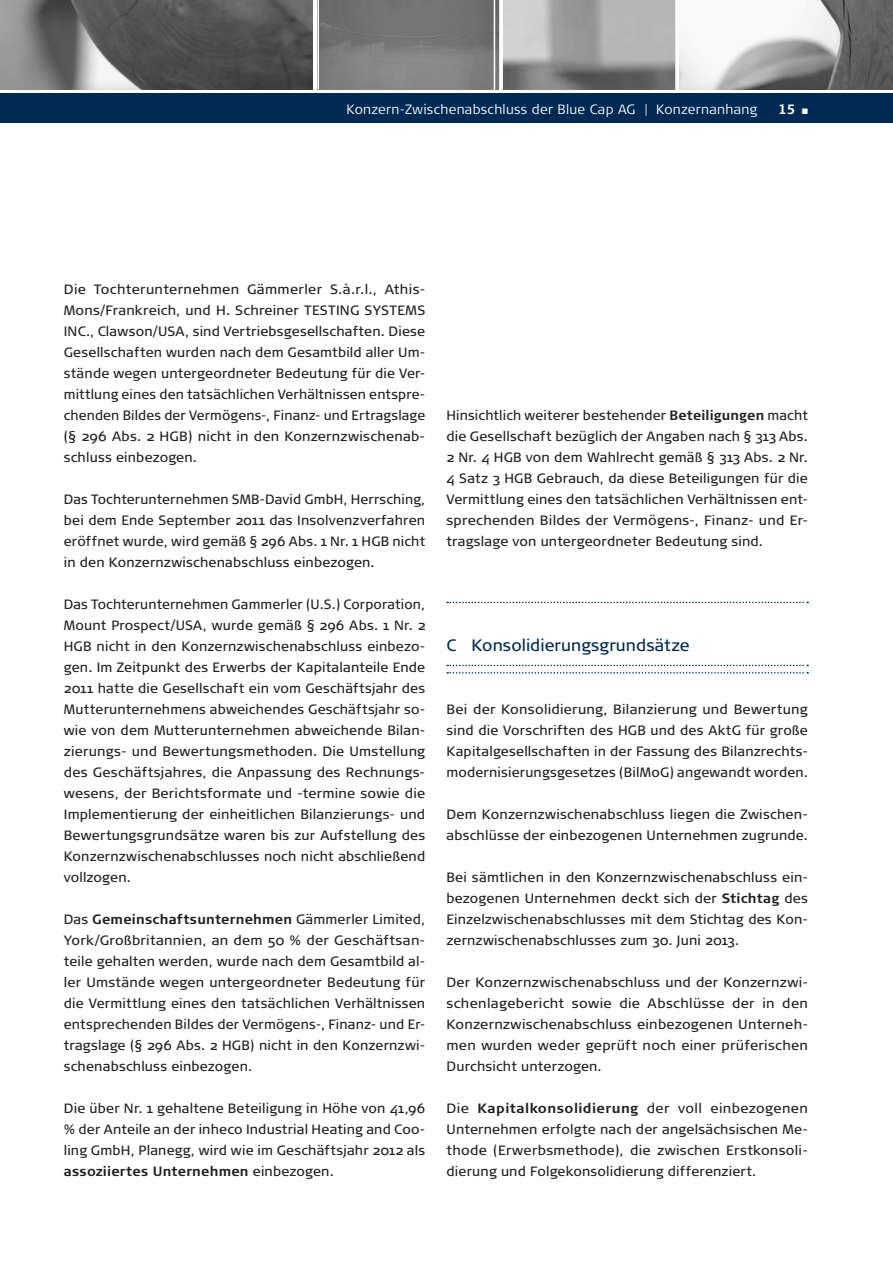
<style>
.page{position:relative;width:893px;height:1263px;background:#fff}
.page>*{position:absolute;margin:0;border:0;box-sizing:border-box;transform-origin:0 0}
.t1{font:16.5px "Signa Normal";letter-spacing:.005em;color:#002954}
.t2{font:13.5px/21px "Signa Normal";letter-spacing:.015em;color:#231f20;text-align:justify}
.t3{font:300 13.5px "Signa Column";letter-spacing:.02em;color:#fff}
.t4{font:700 13.5px "Signa Column";color:#fff}
.s1{font-weight:700}
</style>
<div class="page">
<img style="left:0;top:0;width:313px;height:89px">
<img style="left:503px;top:0;width:172px;height:89px">
<img style="left:319px;top:0;width:180px;height:89px">
<img style="left:679px;top:0;width:214px;height:89px">
<svg style="left:499px;top:0;width:4px;height:90px"></svg>
<hr style="left:494px;top:0;width:1px;height:91px;background:#fff">
<svg style="left:675px;top:0;width:1px;height:90px"></svg>
<div style="left:0;top:94px;width:893px;height:29px;background:#002954"></div>
<svg style="left:447px;top:602px;width:361px;height:1px"></svg>
<svg style="left:447px;top:665px;width:361px;height:1px"></svg>
<svg style="left:447px;top:672px;width:361px;height:2px"></svg>
<p class="t3" style="left:347px;top:101px;width:412px">Konzern-Zwischenabschluss der Blue Cap AG | Konzernanhang</p>
<p class="t4" style="left:779px;top:101px;width:19px">15</p>
<p class="t2" style="left:64px;top:279px;width:363px">Die Tochterunternehmen Gämmerler S.à.r.l., Athis-Mons/Frankreich, und H. Schreiner TESTING SYSTEMS INC., Clawson/USA, sind Vertriebsgesellschaften. Diese Gesellschaften wurden nach dem Gesamtbild aller Um&shy;stände wegen untergeordneter Bedeutung für die Ver&shy;mittlung eines den tatsächlichen Verhältnissen entspre&shy;chenden Bildes der Vermögens-, Finanz- und Ertragslage (§ 296 Abs. 2 HGB) nicht in den Konzernzwischenab&shy;schluss einbezogen.</p>
<p class="t2" style="left:64px;top:489px;width:363px">Das Tochterunternehmen SMB-David GmbH, Herrsching, bei dem Ende September 2011 das Insolvenzverfahren eröffnet wurde, wird gemäß § 296 Abs. 1 Nr. 1 HGB nicht in den Konzernzwischenabschluss einbezogen.</p>
<p class="t2" style="left:64px;top:594px;width:363px">Das Tochterunternehmen Gammerler (U.S.) Corporation, Mount Prospect/USA, wurde gemäß § 296 Abs. 1 Nr. 2<br>HGB nicht in den Konzernzwischenabschluss einbezo&shy;gen. Im Zeitpunkt des Erwerbs der Kapitalanteile Ende 2011 hatte die Gesellschaft ein vom Geschäftsjahr des Mutterunternehmens abweichendes Geschäftsjahr so&shy;wie von dem Mutterunternehmen abweichende Bilan&shy;zierungs- und Bewertungsmethoden. Die Umstellung des Geschäftsjahres, die Anpassung des Rechnungs&shy;wesens, der Berichtsformate und -termine sowie die Implementierung der einheitlichen Bilanzierungs- und Bewertungsgrundsätze waren bis zur Aufstellung des Konzernzwischenabschlusses noch nicht abschließend vollzogen.</p>
<p class="t2" style="left:64px;top:909px;width:363px">Das <span class="s1">Gemeinschaftsunternehmen</span> Gämmerler Limited, York/Großbritannien, an dem 50 % der Geschäftsan&shy;teile gehalten werden, wurde nach dem Gesamtbild al&shy;ler Umstände wegen untergeordneter Bedeutung für die Vermittlung eines den tatsächlichen Verhältnissen entsprechenden Bildes der Vermögens-, Finanz- und Er&shy;tragslage (§ 296 Abs. 2 HGB) nicht in den Konzernzwi&shy;schenabschluss einbezogen.</p>
<p class="t2" style="left:64px;top:1098px;width:363px">Die über Nr. 1 gehaltene Beteiligung in Höhe von 41,96 % der Anteile an der inheco Industrial Heating and Coo&shy;ling GmbH, Planegg, wird wie im Geschäftsjahr 2012 als <span class="s1">assoziiertes Unternehmen</span> einbezogen.</p>
<p class="t2" style="left:446px;top:405px;width:363px">Hinsichtlich weiterer bestehender <span class="s1">Beteiligungen</span> macht die Gesellschaft bezüglich der Angaben nach § 313 Abs.<br>2 Nr. 4 HGB von dem Wahlrecht gemäß § 313 Abs. 2 Nr.<br>4 Satz 3 HGB Gebrauch, da diese Beteiligungen für die Vermittlung eines den tatsächlichen Verhältnissen ent&shy;sprechenden Bildes der Vermögens-, Finanz- und Er&shy;tragslage von untergeordneter Bedeutung sind.</p>
<p class="t1" style="left:446px;top:636px;width:245px">C Konsolidierungsgrundsätze</p>
<p class="t2" style="left:446px;top:699px;width:363px">Bei der Konsolidierung, Bilanzierung und Bewertung sind die Vorschriften des HGB und des AktG für große Kapitalgesellschaften in der Fassung des Bilanzrechts&shy;modernisierungsgesetzes (BilMoG) angewandt worden.</p>
<p class="t2" style="left:446px;top:804px;width:363px">Dem Konzernzwischenabschluss liegen die Zwischen&shy;abschlüsse der einbezogenen Unternehmen zugrunde.</p>
<p class="t2" style="left:446px;top:867px;width:363px">Bei sämtlichen in den Konzernzwischenabschluss ein&shy;bezogenen Unternehmen deckt sich der <span class="s1">Stichtag</span> des Einzelzwischenabschlusses mit dem Stichtag des Kon&shy;zernzwischenabschlusses zum 30. Juni 2013.</p>
<p class="t2" style="left:446px;top:972px;width:363px">Der Konzernzwischenabschluss und der Konzernzwi&shy;schenlagebericht sowie die Abschlüsse der in den Konzernzwischenabschluss einbezogenen Unterneh&shy;men wurden weder geprüft noch einer prüferischen Durchsicht unterzogen.</p>
<p class="t2" style="left:446px;top:1098px;width:363px;text-align:left">Die <span class="s1">Kapitalkonsolidierung</span> der voll einbezogenen Unternehmen erfolgte nach der angelsächsischen Me&shy;thode (Erwerbsmethode), die zwischen Erstkonsoli&shy;dierung und Folgekonsolidierung differenziert.</p>
</div>
